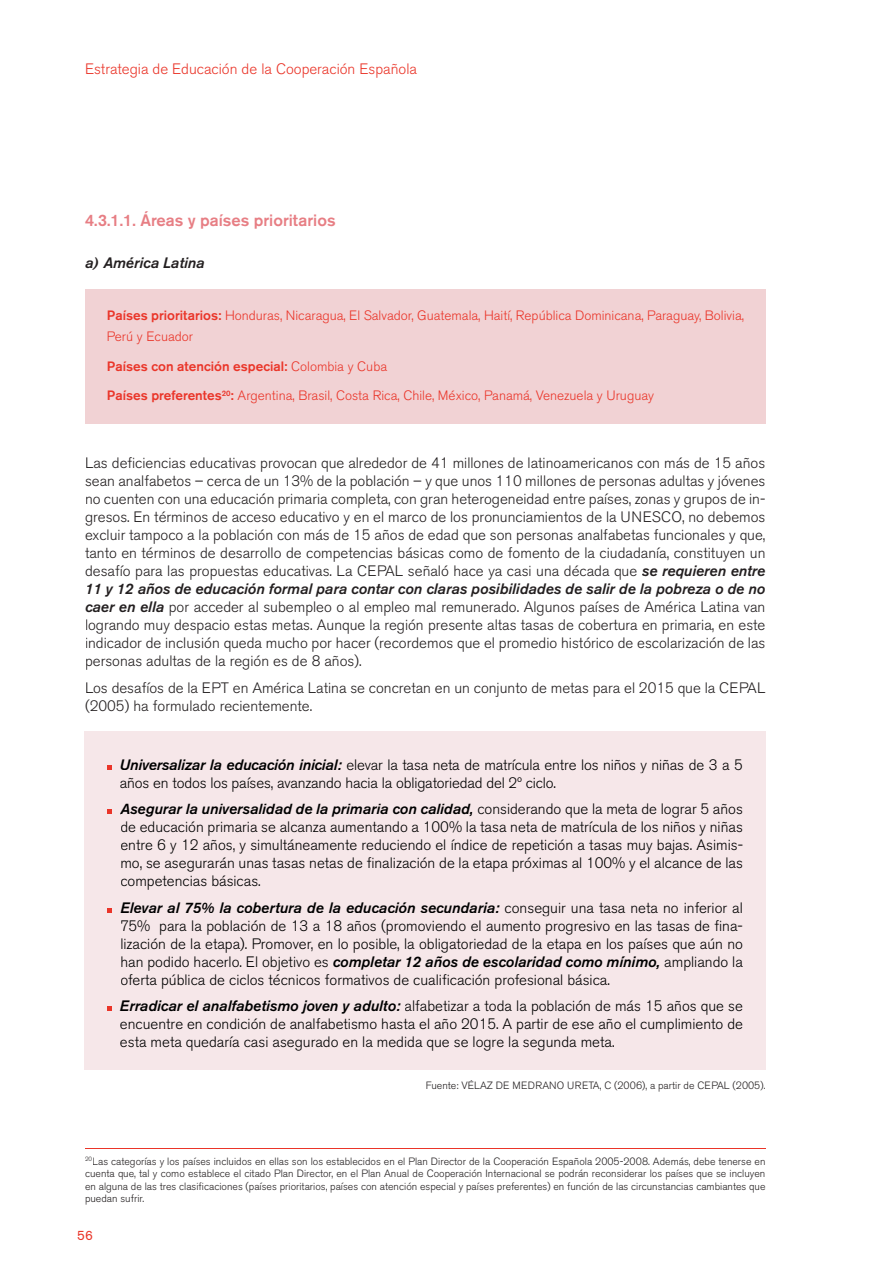
<style>
.page{position:relative;width:893px;height:1263px;background:#fff}
.page>*{position:absolute;margin:0;border:0;box-sizing:border-box;transform-origin:0 0}
.t1{font:500 16.5px "Akzidenz Grotesk BE";color:#e77e84}
.t2{font:300 15px/18px "Akzidenz Grotesk BE";color:#231f20;text-align:justify}
.t3{font:300 15px/18px "Akzidenz Grotesk BE";color:#000;text-align:justify}
.t4{font:300 15px "Akzidenz Grotesk BE";color:#ea3529}
.t5{font:italic 500 15px "Akzidenz Grotesk BE";color:#231f20}
.t6{font:300 13.5px/21px "Akzidenz Grotesk BE";color:#ea3529}
.t7{font:13.5px "Akzidenz Grotesk BE";color:#ea3529}
.t8{font:300 10.5px/12.6px "Akzidenz Grotesk BE";color:#231f20;text-align:justify}
.s1{font-weight:500}
.s2{font-weight:500;font-style:italic}
</style>
<div class="page">
<div style="left:84px;top:731px;width:681px;height:339px;background:#f6e7e9"></div>
<div style="left:85px;top:289px;width:680px;height:135px;background:#f1d2d4"></div>
<svg style="left:107px;top:765px;width:5px;height:5px"></svg>
<svg style="left:107px;top:809px;width:5px;height:5px"></svg>
<svg style="left:107px;top:908px;width:5px;height:5px"></svg>
<svg style="left:107px;top:1006px;width:5px;height:5px"></svg>
<hr style="left:85px;top:1148px;width:680px;height:1px;background:#ea3529">
<p class="t4" style="left:85px;top:61px;width:333px">Estrategia de Educación de la Cooperación Española</p>
<p class="t1" style="left:85px;top:210px;width:252px">4.3.1.1. Áreas y países prioritarios</p>
<p class="t5" style="left:85px;top:254px;width:121px">a) América Latina</p>
<p class="t6" style="left:107px;top:305px;width:639px"><span class="s1">Países prioritarios:</span> Honduras, Nicaragua, El Salvador, Guatemala, Haití, República Dominicana, Paraguay, Bolivia,<br>Perú y Ecuador</p>
<p class="t6" style="left:107px;top:352px;width:548px;line-height:29.5px"><span class="s1">Países con atención especial:</span> Colombia y Cuba<br><span class="s1">Países preferentes</span><sup>20</sup><span class="s1">:</span> Argentina, Brasil, Costa Rica, Chile, México, Panamá, Venezuela y Uruguay</p>
<p class="t2" style="left:85px;top:454px;width:682px">Las deficiencias educativas provocan que alrededor de 41 millones de latinoamericanos con más de 15 años sean analfabetos – cerca de un 13% de la población – y que unos 110 millones de personas adultas y jóvenes no cuenten con una educación primaria completa, con gran heterogeneidad entre países, zonas y grupos de in&shy;gresos. En términos de acceso educativo y en el marco de los pronunciamientos de la UNESCO, no debemos excluir tampoco a la población con más de 15 años de edad que son personas analfabetas funcionales y que, tanto en términos de desarrollo de competencias básicas como de fomento de la ciudadanía, constituyen un desafío para las propuestas educativas. La CEPAL señaló hace ya casi una década que <span class="s2">se requieren entre 11 y 12 años de educación formal para contar con claras posibilidades de salir de la pobreza o de no caer en ella</span> por acceder al subempleo o al empleo mal remunerado. Algunos países de América Latina van logrando muy despacio estas metas. Aunque la región presente altas tasas de cobertura en primaria, en este indicador de inclusión queda mucho por hacer (recordemos que el promedio histórico de escolarización de las personas adultas de la región es de 8 años).</p>
<p class="t2" style="left:85px;top:679px;width:682px">Los desafíos de la EPT en América Latina se concretan en un conjunto de metas para el 2015 que la CEPAL (2005) ha formulado recientemente.</p>
<p class="t3" style="left:120px;top:756px;width:624px"><span class="s2">Universalizar la educación inicial:</span> elevar la tasa neta de matrícula entre los niños y niñas de 3 a 5 años en todos los países, avanzando hacia la obligatoriedad del 2º ciclo.</p>
<p class="t3" style="left:120px;top:800px;width:624px"><span class="s2">Asegurar la universalidad de la primaria con calidad,</span> considerando que la meta de lograr 5 años de educación primaria se alcanza aumentando a 100% la tasa neta de matrícula de los niños y niñas entre 6 y 12 años, y simultáneamente reduciendo el índice de repetición a tasas muy bajas. Asimis&shy;mo, se asegurarán unas tasas netas de finalización de la etapa próximas al 100% y el alcance de las competencias básicas.</p>
<p class="t3" style="left:120px;top:899px;width:624px"><span class="s2">Elevar al 75% la cobertura de la educación secundaria:</span> conseguir una tasa neta no inferior al 75% para la población de 13 a 18 años (promoviendo el aumento progresivo en las tasas de fina&shy;lización de la etapa). Promover, en lo posible, la obligatoriedad de la etapa en los países que aún no han podido hacerlo. El objetivo es <span class="s2">completar 12 años de escolaridad como mínimo,</span> ampliando la oferta pública de ciclos técnicos formativos de cualificación profesional básica.</p>
<p class="t3" style="left:120px;top:997px;width:624px"><span class="s2">Erradicar el analfabetismo joven y adulto:</span> alfabetizar a toda la población de más 15 años que se encuentre en condición de analfabetismo hasta el año 2015. A partir de ese año el cumplimiento de esta meta quedaría casi asegurado en la medida que se logre la segunda meta.</p>
<p class="t8" style="left:426px;top:1080px;width:341px">Fuente: VÉLAZ DE MEDRANO URETA, C (2006), a partir de CEPAL (2005).</p>
<p class="t8" style="left:85px;top:1155px;width:682px"><sup>20</sup>Las categorías y los países incluidos en ellas son los establecidos en el Plan Director de la Cooperación Española 2005-2008. Además, debe tenerse en cuenta que, tal y como establece el citado Plan Director, en el Plan Anual de Cooperación Internacional se podrán reconsiderar los países que se incluyen en alguna de las tres clasificaciones (países prioritarios, países con atención especial y países preferentes) en función de las circunstancias cambiantes que puedan sufrir.</p>
<p class="t7" style="left:77px;top:1227px;width:18px">56</p>
</div>
